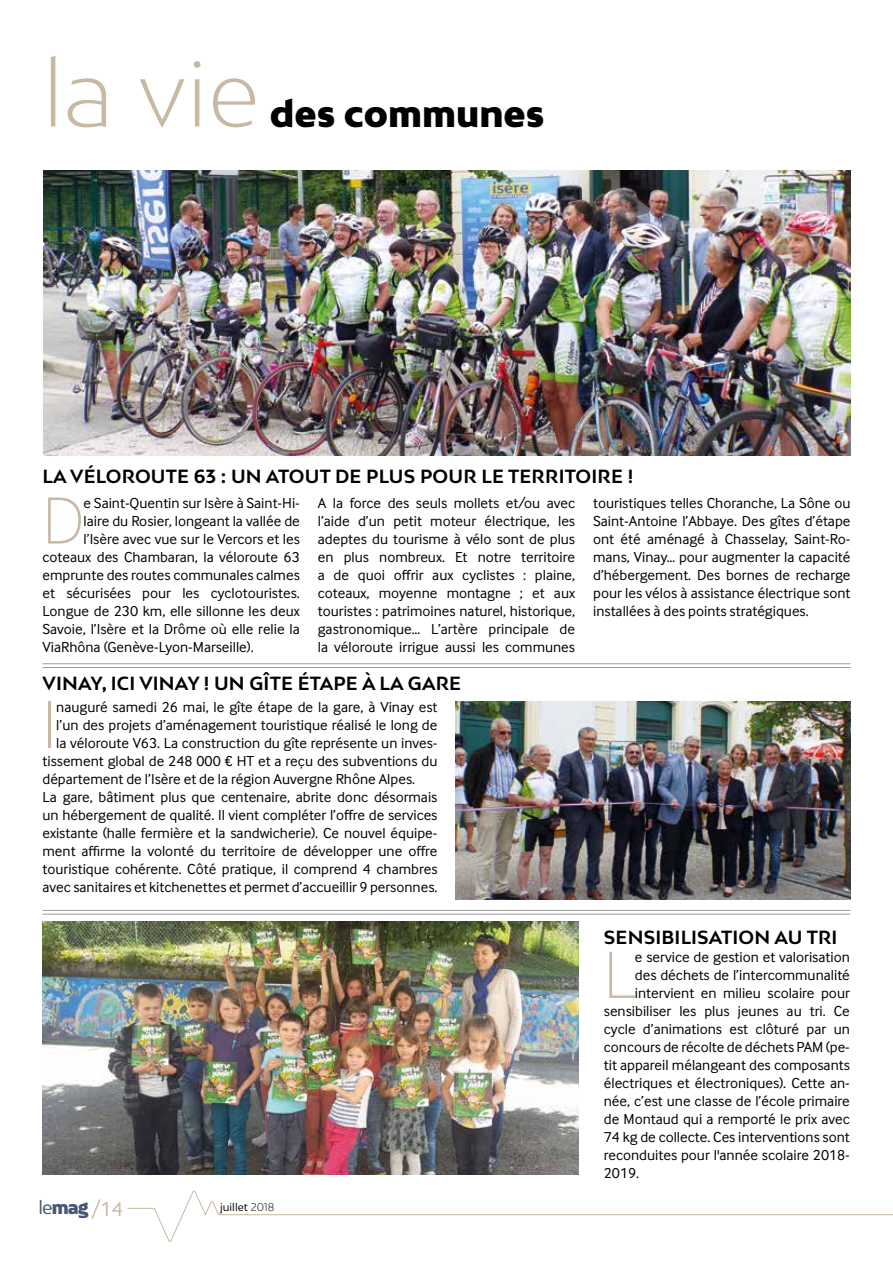
<style>
.page{position:relative;width:893px;height:1263px;background:#fff}
.page>*{position:absolute;margin:0;border:0;box-sizing:border-box;transform-origin:0 0}
.t1{font:300 90px "Bw Mitga";color:#c7b9a3}
.t2{font:100 69px "Inter Face";color:#c7b9a3}
.t3{font:900 36px "Bw Mitga";color:#000}
.t4{font:700 18px "Bw Mitga";letter-spacing:.01em;color:#000}
.t5{font:900 18px "Bw Mitga";color:#465876}
.t6{font:15px/18px "Inter Face";color:#000;text-align:justify}
.t7{font:10.5px "Bw Mitga";color:#000}
.s1{font-weight:400}
.s2{font-family:"Inter Face";font-weight:400;font-size:21px;color:#c7b9a3}
.s3{font-weight:300}
</style>
<div class="page">
<svg style="left:127px;top:1190px;width:766px;height:52px"></svg>
<svg style="left:91px;top:1199px;width:10px;height:20px"></svg>
<img style="left:44px;top:170px;width:806px;height:285px">
<hr style="left:43px;top:663px;width:807px;height:1px;background:#9d9d9c">
<hr style="left:43px;top:667px;width:807px;height:1px;background:#9d9d9c">
<hr style="left:43px;top:910px;width:807px;height:1px;background:#9d9d9c">
<hr style="left:43px;top:914px;width:807px;height:1px;background:#9d9d9c">
<img style="left:43px;top:921px;width:535px;height:254px">
<img style="left:455px;top:702px;width:395px;height:197px">
<h1 class="t1" style="left:43px;top:34px;width:218px">la vie</h1>
<h3 class="t3" style="left:270px;top:89px;width:276px">des communes</h3>
<p class="t4" style="left:43px;top:464px;width:592px">LA VÉLOROUTE 63 : UN ATOUT DE PLUS POUR LE TERRITOIRE !</p>
<h2 class="t2" style="left:43px;top:482px;width:43px">D</h2>
<p class="t6" style="left:84px;top:493px;width:218px">e Saint-Quentin sur Isère à Saint-Hi-</p>
<p class="t6" style="left:318px;top:493px;width:259px">A la force des seuls mollets et/ou avec l’aide d’un petit moteur électrique, les adeptes du tourisme à vélo sont de plus en plus nombreux. Et notre territoire a de quoi offrir aux cyclistes : plaine, coteaux, moyenne montagne ; et aux touristes : patrimoines naturel, historique, gastronomique… L’artère principale de la véloroute irrigue aussi les communes</p>
<p class="t6" style="left:593px;top:493px;width:259px">touristiques telles Choranche, La Sône ou Saint-Antoine l’Abbaye. Des gîtes d’étape ont été aménagé à Chasselay, Saint-Ro&shy;mans, Vinay… pour augmenter la capacité d’hébergement. Des bornes de recharge pour les vélos à assistance électrique sont installées à des points stratégiques.</p>
<p class="t6" style="left:84px;top:511px;width:218px">laire du Rosier, longeant la vallée de</p>
<p class="t6" style="left:84px;top:529px;width:218px">l’Isère avec vue sur le Vercors et les</p>
<p class="t6" style="left:43px;top:547px;width:259px">coteaux des Chambaran, la véloroute 63</p>
<p class="t6" style="left:43px;top:565px;width:259px">emprunte des routes communales calmes</p>
<p class="t6" style="left:43px;top:583px;width:259px">et sécurisées pour les cyclotouristes.</p>
<p class="t6" style="left:43px;top:601px;width:259px">Longue de 230 km, elle sillonne les deux</p>
<p class="t6" style="left:43px;top:619px;width:259px">Savoie, l’Isère et la Drôme où elle relie la</p>
<p class="t6" style="left:43px;top:637px;width:213px">ViaRhôna (Genève-Lyon-Marseille).</p>
<p class="t4" style="left:43px;top:671px;width:420px">VINAY, ICI VINAY ! UN GÎTE ÉTAPE À LA GARE</p>
<h2 class="t2" style="left:43px;top:686px;width:15px">I</h2>
<p class="t6" style="left:56px;top:697px;width:383px">nauguré samedi 26 mai, le gîte étape de la gare, à Vinay est</p>
<p class="t6" style="left:56px;top:715px;width:383px">l’un des projets d’aménagement touristique réalisé le long de</p>
<p class="t6" style="left:56px;top:733px;width:383px">la véloroute V63. La construction du gîte représente un inves-</p>
<p class="t6" style="left:43px;top:751px;width:396px">tissement global de 248 000 € HT et a reçu des subventions du</p>
<p class="t6" style="left:43px;top:769px;width:374px">département de l’Isère et de la région Auvergne Rhône Alpes.</p>
<p class="t6" style="left:43px;top:787px;width:396px">La gare, bâtiment plus que centenaire, abrite donc désormais</p>
<p class="t6" style="left:43px;top:805px;width:396px">un hébergement de qualité. Il vient compléter l’offre de services</p>
<p class="t6" style="left:43px;top:823px;width:396px">existante (halle fermière et la sandwicherie). Ce nouvel équipe-</p>
<p class="t6" style="left:43px;top:841px;width:396px">ment affirme la volonté du territoire de développer une offre</p>
<p class="t6" style="left:43px;top:859px;width:396px">touristique cohérente. Côté pratique, il comprend 4 chambres</p>
<p class="t6" style="left:43px;top:877px;width:396px">avec sanitaires et kitchenettes et permet d’accueillir 9 personnes.</p>
<p class="t5" style="left:38px;top:1195px;width:86px"><span class="s1">le</span>mag <span class="s2">14</span></p>
<p class="t7" style="left:220px;top:1200px;width:56px">juillet <span class="s3">2018</span></p>
<p class="t4" style="left:604px;top:925px;width:235px">SENSIBILISATION AU TRI</p>
<h2 class="t2" style="left:604px;top:936px;width:33px">L</h2>
<p class="t6" style="left:635px;top:948px;width:216px">e service de gestion et valorisation</p>
<p class="t6" style="left:635px;top:966px;width:217px">des déchets de l’intercommunalité</p>
<p class="t6" style="left:635px;top:984px;width:217px">intervient en milieu scolaire pour</p>
<p class="t6" style="left:604px;top:1002px;width:248px">sensibiliser les plus jeunes au tri. Ce</p>
<p class="t6" style="left:604px;top:1020px;width:248px">cycle d’animations est clôturé par un</p>
<p class="t6" style="left:604px;top:1038px;width:248px">concours de récolte de déchets PAM (pe-</p>
<p class="t6" style="left:604px;top:1056px;width:248px">tit appareil mélangeant des composants</p>
<p class="t6" style="left:604px;top:1074px;width:248px">électriques et électroniques). Cette an-</p>
<p class="t6" style="left:604px;top:1092px;width:248px">née, c’est une classe de l’école primaire</p>
<p class="t6" style="left:604px;top:1110px;width:248px">de Montaud qui a remporté le prix avec</p>
<p class="t6" style="left:604px;top:1128px;width:248px">74 kg de collecte. Ces interventions sont</p>
<p class="t6" style="left:604px;top:1146px;width:248px">reconduites pour l'année scolaire 2018-</p>
<p class="t6" style="left:604px;top:1164px;width:37px">2019.</p>
</div>
